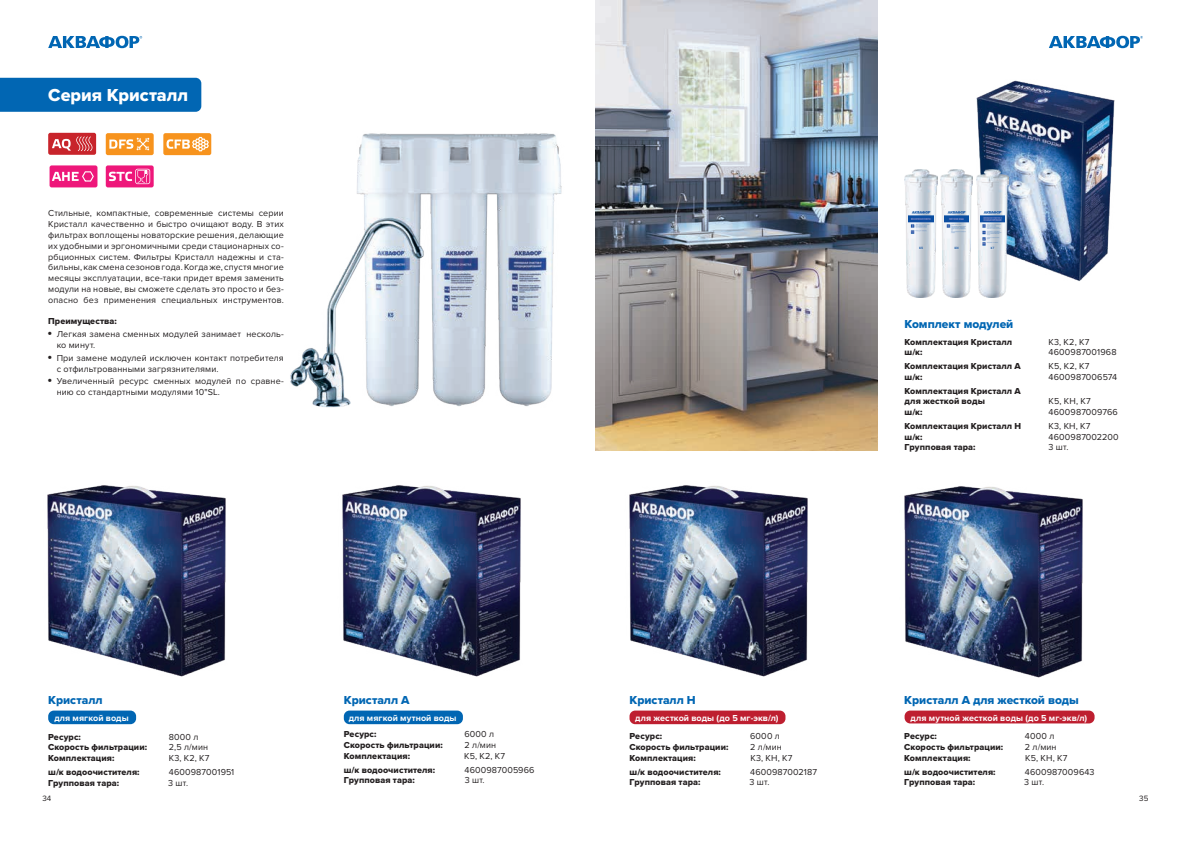
<style>
.page{position:relative;width:1191px;height:842px;background:#fff}
.page>*{position:absolute;margin:0;border:0;box-sizing:border-box;transform-origin:0 0}
.t1{font:18px "Proxima Nova Extrabld";color:#fff}
.t2{font:12px "Proxima Nova Extrabld";color:#0166b3}
.t3{font:9px/10.8px "Proxima Nova";letter-spacing:.015em;color:#231f20}
.t4{font:9px/10.8px "Proxima Nova Extrabld";letter-spacing:.01em;color:#231f20}
.t5{font:700 9px "Proxima Nova";letter-spacing:.01em;color:#fff}
.t6{font:8px "Proxima Nova";color:#231f20}
.s1{font-family:"Helios";font-size:10px}
</style>
<div class="page">
<img style="left:290px;top:133px;width:272px;height:275px">
<img style="left:595px;top:0;width:282px;height:450px">
<img style="left:976px;top:80px;width:139px;height:201px">
<div style="left:48px;top:710px;width:88px;height:14px;background:#0166b3;border-radius:6px"></div>
<div style="left:344px;top:710px;width:119px;height:14px;background:#0166b3;border-radius:6px"></div>
<div style="left:629px;top:710px;width:156px;height:14px;background:#be1f30;border-radius:6px"></div>
<div style="left:904px;top:710px;width:190px;height:13px;background:#be1f30;border-radius:6px"></div>
<img style="left:342px;top:485px;width:179px;height:192px">
<img style="left:47px;top:485px;width:179px;height:192px">
<img style="left:904px;top:486px;width:179px;height:192px">
<img style="left:629px;top:485px;width:179px;height:192px">
<img style="left:976px;top:170px;width:32px;height:128px">
<img style="left:980px;top:212px;width:24px;height:36px">
<img style="left:940px;top:170px;width:33px;height:128px">
<img style="left:944px;top:212px;width:25px;height:36px">
<img style="left:904px;top:170px;width:33px;height:128px">
<img style="left:908px;top:212px;width:25px;height:36px">
<svg style="left:48px;top:36px;width:94px;height:12px"></svg>
<svg style="left:1049px;top:36px;width:93px;height:12px"></svg>
<div style="left:0;top:78px;width:201px;height:34px;background:#0166b3"></div>
<div style="left:106px;top:133px;width:48px;height:22px;background:#f7931d;border-radius:2px"></div>
<svg style="left:109px;top:138px;width:40px;height:12px"></svg>
<div style="left:48px;top:133px;width:48px;height:22px;background:#c8242b;border-radius:2px"></div>
<svg style="left:52px;top:136px;width:40px;height:15px"></svg>
<div style="left:163px;top:133px;width:48px;height:22px;background:#f7931d;border-radius:2px"></div>
<svg style="left:166px;top:137px;width:43px;height:14px"></svg>
<div style="left:106px;top:165px;width:48px;height:22px;background:#ee177a;border-radius:2px"></div>
<svg style="left:109px;top:169px;width:41px;height:15px"></svg>
<div style="left:50px;top:165px;width:47px;height:22px;background:#ee177a;border-radius:2px"></div>
<svg style="left:52px;top:171px;width:42px;height:11px"></svg>
<h1 class="t1" style="left:48px;top:81px;width:141px">Серия Кристалл</h1>
<p class="t3" style="left:48px;top:208px;width:237px;text-align:justify">Стильные, компактные, современные системы серии Кристалл качественно и быстро очищают воду. В этих фильтрах воплощены новаторские решения, делающие их удобными и эргономичными среди стационарных со&shy;рбционных систем. Фильтры Кристалл надежны и ста&shy;бильны, как смена сезонов года. Когда же, спустя многие месяцы эксплуатации, все-таки придет время заменить модули на новые, вы сможете сделать это просто и без&shy;опасно без применения специальных инструментов.</p>
<p class="t4" style="left:48px;top:316px;width:70px">Преимущества:</p>
<p class="t3" style="left:57px;top:328px;width:229px;text-indent:-9px"><span class="s1">•</span> Легкая замена сменных модулей занимает несколь&shy;ко минут.</p>
<p class="t3" style="left:57px;top:352px;width:229px;text-indent:-9px"><span class="s1">•</span> При замене модулей исключен контакт потребителя с отфильтрованными загрязнителями.</p>
<p class="t3" style="left:57px;top:376px;width:229px;text-indent:-9px"><span class="s1">•</span> Увеличенный ресурс сменных модулей по сравне&shy;нию со стандартными модулями 10"SL.</p>
<h2 class="t2" style="left:904px;top:315px;width:110px">Комплект модулей</h2>
<p class="t4" style="left:904px;top:336px;width:109px">Комплектация Кристалл</p>
<p class="t3" style="left:1048px;top:336px;width:42px">K3, K2, K7</p>
<p class="t4" style="left:904px;top:347px;width:20px">ш/к:</p>
<p class="t3" style="left:1048px;top:347px;width:69px">4600987001968</p>
<p class="t4" style="left:904px;top:361px;width:118px">Комплектация Кристалл А</p>
<p class="t3" style="left:1048px;top:360px;width:42px">K5, K2, K7</p>
<p class="t4" style="left:904px;top:371px;width:20px">ш/к:</p>
<p class="t3" style="left:1048px;top:371px;width:70px">4600987006574</p>
<p class="t4" style="left:904px;top:385px;width:118px">Комплектация Кристалл А для жесткой воды</p>
<p class="t3" style="left:1048px;top:396px;width:44px">K5, KH, K7</p>
<p class="t4" style="left:904px;top:407px;width:20px">ш/к:</p>
<p class="t3" style="left:1048px;top:406px;width:71px">4600987009766</p>
<p class="t4" style="left:904px;top:420px;width:118px">Комплектация Кристалл H</p>
<p class="t3" style="left:1048px;top:420px;width:43px">K3, KH, K7</p>
<p class="t4" style="left:904px;top:431px;width:20px">ш/к:</p>
<p class="t3" style="left:1048px;top:431px;width:72px">4600987002200</p>
<p class="t4" style="left:904px;top:442px;width:72px">Групповая тара:</p>
<p class="t3" style="left:1048px;top:442px;width:21px">3 шт.</p>
<h2 class="t2" style="left:904px;top:691px;width:176px">Кристалл А для жесткой воды</h2>
<p class="t4" style="left:904px;top:731px;width:34px">Ресурс:</p>
<p class="t3" style="left:1025px;top:730px;width:31px">4000 л</p>
<p class="t4" style="left:904px;top:742px;width:100px">Скорость фильтрации:</p>
<p class="t3" style="left:1025px;top:741px;width:33px">2 л/мин</p>
<p class="t4" style="left:904px;top:752px;width:68px">Комплектация:</p>
<p class="t3" style="left:1025px;top:752px;width:44px">K5, KH, K7</p>
<p class="t4" style="left:904px;top:766px;width:93px">ш/к водоочистителя:</p>
<p class="t3" style="left:1025px;top:766px;width:71px">4600987009643</p>
<p class="t4" style="left:904px;top:777px;width:72px">Групповая тара:</p>
<p class="t3" style="left:1024px;top:777px;width:21px">3 шт.</p>
<h2 class="t2" style="left:48px;top:691px;width:56px">Кристалл</h2>
<p class="t4" style="left:48px;top:731px;width:34px">Ресурс:</p>
<p class="t3" style="left:169px;top:731px;width:31px">8000 л</p>
<p class="t4" style="left:48px;top:742px;width:100px">Скорость фильтрации:</p>
<p class="t3" style="left:169px;top:742px;width:41px">2,5 л/мин</p>
<p class="t4" style="left:48px;top:753px;width:68px">Комплектация:</p>
<p class="t3" style="left:169px;top:752px;width:42px">K3, K2, K7</p>
<p class="t4" style="left:48px;top:766px;width:93px">ш/к водоочистителя:</p>
<p class="t3" style="left:169px;top:766px;width:67px">4600987001951</p>
<p class="t4" style="left:48px;top:777px;width:72px">Групповая тара:</p>
<p class="t3" style="left:168px;top:777px;width:21px">3 шт.</p>
<h2 class="t2" style="left:344px;top:691px;width:67px">Кристалл А</h2>
<p class="t4" style="left:344px;top:729px;width:34px">Ресурс:</p>
<p class="t3" style="left:464px;top:728px;width:31px">6000 л</p>
<p class="t4" style="left:344px;top:739px;width:100px">Скорость фильтрации:</p>
<p class="t3" style="left:464px;top:739px;width:33px">2 л/мин</p>
<p class="t4" style="left:344px;top:750px;width:68px">Комплектация:</p>
<p class="t3" style="left:464px;top:750px;width:42px">K5, K2, K7</p>
<p class="t4" style="left:344px;top:764px;width:93px">ш/к водоочистителя:</p>
<p class="t3" style="left:464px;top:764px;width:72px">4600987005966</p>
<p class="t4" style="left:344px;top:775px;width:72px">Групповая тара:</p>
<p class="t3" style="left:465px;top:774px;width:21px">3 шт.</p>
<h2 class="t2" style="left:629px;top:691px;width:68px">Кристалл H</h2>
<p class="t4" style="left:629px;top:731px;width:34px">Ресурс:</p>
<p class="t3" style="left:750px;top:730px;width:31px">6000 л</p>
<p class="t4" style="left:629px;top:742px;width:100px">Скорость фильтрации:</p>
<p class="t3" style="left:750px;top:741px;width:33px">2 л/мин</p>
<p class="t4" style="left:629px;top:752px;width:68px">Комплектация:</p>
<p class="t3" style="left:750px;top:752px;width:43px">K3, KH, K7</p>
<p class="t4" style="left:629px;top:766px;width:93px">ш/к водоочистителя:</p>
<p class="t3" style="left:750px;top:766px;width:68px">4600987002187</p>
<p class="t4" style="left:629px;top:777px;width:72px">Групповая тара:</p>
<p class="t3" style="left:749px;top:777px;width:21px">3 шт.</p>
<p class="t5" style="left:54px;top:711px;width:76px">для мягкой воды</p>
<p class="t5" style="left:349px;top:711px;width:109px">для мягкой мутной воды</p>
<p class="t5" style="left:635px;top:711px;width:145px">для жесткой воды (до 5 мг-экв/л)</p>
<p class="t5" style="left:910px;top:711px;width:178px">для мутной жесткой воды (до 5 мг-экв/л)</p>
<p class="t6" style="left:43px;top:792px;width:10px">34</p>
<p class="t6" style="left:1139px;top:792px;width:11px">35</p>
</div>
